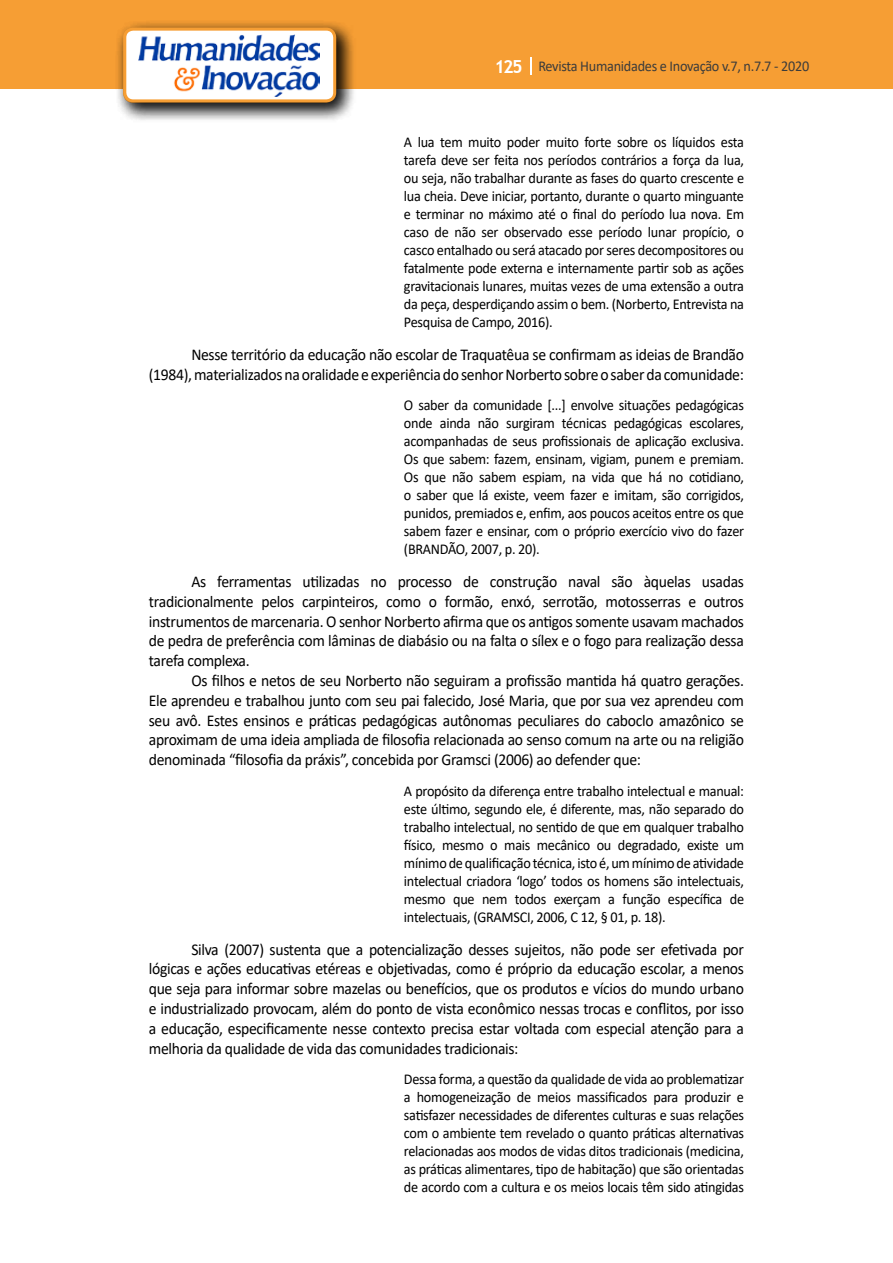
<style>
.page{position:relative;width:893px;height:1263px;background:#fff}
.page>*{position:absolute;margin:0;border:0;box-sizing:border-box;transform-origin:0 0}
.t1{font:16.5px/19.8px "Calibri";letter-spacing:-.02em;color:#000;text-align:justify;scale:.95 1}
.t2{font:15px/18px "Calibri";letter-spacing:-.02em;color:#000;text-align:justify;scale:.95 1}
.t3{font:15px "Calibri";letter-spacing:-.02em;color:#3c3c3b;scale:.95 1}
.s1{font-family:"Trebuchet MS";font-weight:700;font-size:18px;color:#fff}
</style>
<div class="page">
<div style="left:0;top:0;width:893px;height:88px;background:#f69e34"></div>
<svg style="left:530px;top:57px;width:2px;height:18px"></svg>
<div style="left:115px;top:19px;width:241px;height:103px;background:#000;opacity:.75"></div>
<div style="left:125px;top:29px;width:210px;height:72px;background:#fff;border-radius:9px"></div>
<img style="left:139px;top:35px;width:180px;height:62px">
<div style="left:123px;top:28px;width:213px;height:74px;border:3px solid #f69e34;border-radius:9px"></div>
<p class="t3" style="left:495px;top:56px;width:333px"><span class="s1">125</span> Revista Humanidades e Inovação v.7, n.7.7 - 2020</p>
<p class="t2" style="left:404px;top:133px;width:360px">A lua tem muito poder muito forte sobre os líquidos esta tarefa deve ser feita nos períodos contrários a força da lua, ou seja, não trabalhar durante as fases do quarto crescente e lua cheia. Deve iniciar, portanto, durante o quarto minguante e terminar no máximo até o final do período lua nova. Em caso de não ser observado esse período lunar propício, o casco entalhado ou será atacado por seres decompositores ou fatalmente pode externa e internamente partir sob as ações gravitacionais lunares, muitas vezes de uma extensão a outra da peça, desperdiçando assim o bem. (Norberto, Entrevista na Pesquisa de Campo, 2016).</p>
<p class="t1" style="left:149px;top:344px;width:628px;text-align:right">Nesse território da educação não escolar de Traquatêua se confirmam as ideias de Brandão (1984), materializados na oralidade e experiência do senhor Norberto sobre o saber da comunidade:</p>
<p class="t2" style="left:404px;top:396px;width:360px">O saber da comunidade [...] envolve situações pedagógicas onde ainda não surgiram técnicas pedagógicas escolares, acompanhadas de seus profissionais de aplicação exclusiva.<br>Os que sabem: fazem, ensinam, vigiam, punem e premiam.<br>Os que não sabem espiam, na vida que há no cotidiano, o saber que lá existe, veem fazer e imitam, são corrigidos, punidos, premiados e, enfim, aos poucos aceitos entre os que sabem fazer e ensinar, com o próprio exercício vivo do fazer (BRANDÃO, 2007, p. 20).</p>
<p class="t1" style="left:149px;top:571px;width:628px;text-indent:43px">As ferramentas utilizadas no processo de construção naval são àquelas usadas tradicionalmente pelos carpinteiros, como o formão, enxó, serrotão, motosserras e outros instrumentos de marcenaria. O senhor Norberto afirma que os antigos somente usavam machados de pedra de preferência com lâminas de diabásio ou na falta o sílex e o fogo para realização dessa tarefa complexa.</p>
<p class="t1" style="left:149px;top:670px;width:628px;text-indent:43px">Os filhos e netos de seu Norberto não seguiram a profissão mantida há quatro gerações.<br>Ele aprendeu e trabalhou junto com seu pai falecido, José Maria, que por sua vez aprendeu com seu avô. Estes ensinos e práticas pedagógicas autônomas peculiares do caboclo amazônico se aproximam de uma ideia ampliada de filosofia relacionada ao senso comum na arte ou na religião denominada “filosofia da práxis”, concebida por Gramsci (2006) ao defender que:</p>
<p class="t2" style="left:404px;top:782px;width:360px">A propósito da diferença entre trabalho intelectual e manual: este último, segundo ele, é diferente, mas, não separado do trabalho intelectual, no sentido de que em qualquer trabalho físico, mesmo o mais mecânico ou degradado, existe um mínimo de qualificação técnica, isto é, um mínimo de atividade intelectual criadora ‘logo’ todos os homens são intelectuais, mesmo que nem todos exerçam a função específica de intelectuais, (GRAMSCI, 2006, C 12, § 01, p. 18).</p>
<p class="t1" style="left:149px;top:939px;width:628px;text-indent:43px">Silva (2007) sustenta que a potencialização desses sujeitos, não pode ser efetivada por lógicas e ações educativas etéreas e objetivadas, como é próprio da educação escolar, a menos que seja para informar sobre mazelas ou benefícios, que os produtos e vícios do mundo urbano e industrializado provocam, além do ponto de vista econômico nessas trocas e conflitos, por isso a educação, especificamente nesse contexto precisa estar voltada com especial atenção para a melhoria da qualidade de vida das comunidades tradicionais:</p>
<p class="t2" style="left:404px;top:1070px;width:360px">Dessa forma, a questão da qualidade de vida ao problematizar a homogeneização de meios massificados para produzir e satisfazer necessidades de diferentes culturas e suas relações com o ambiente tem revelado o quanto práticas alternativas relacionadas aos modos de vidas ditos tradicionais (medicina, as práticas alimentares, tipo de habitação) que são orientadas de acordo com a cultura e os meios locais têm sido atingidas</p>
</div>
